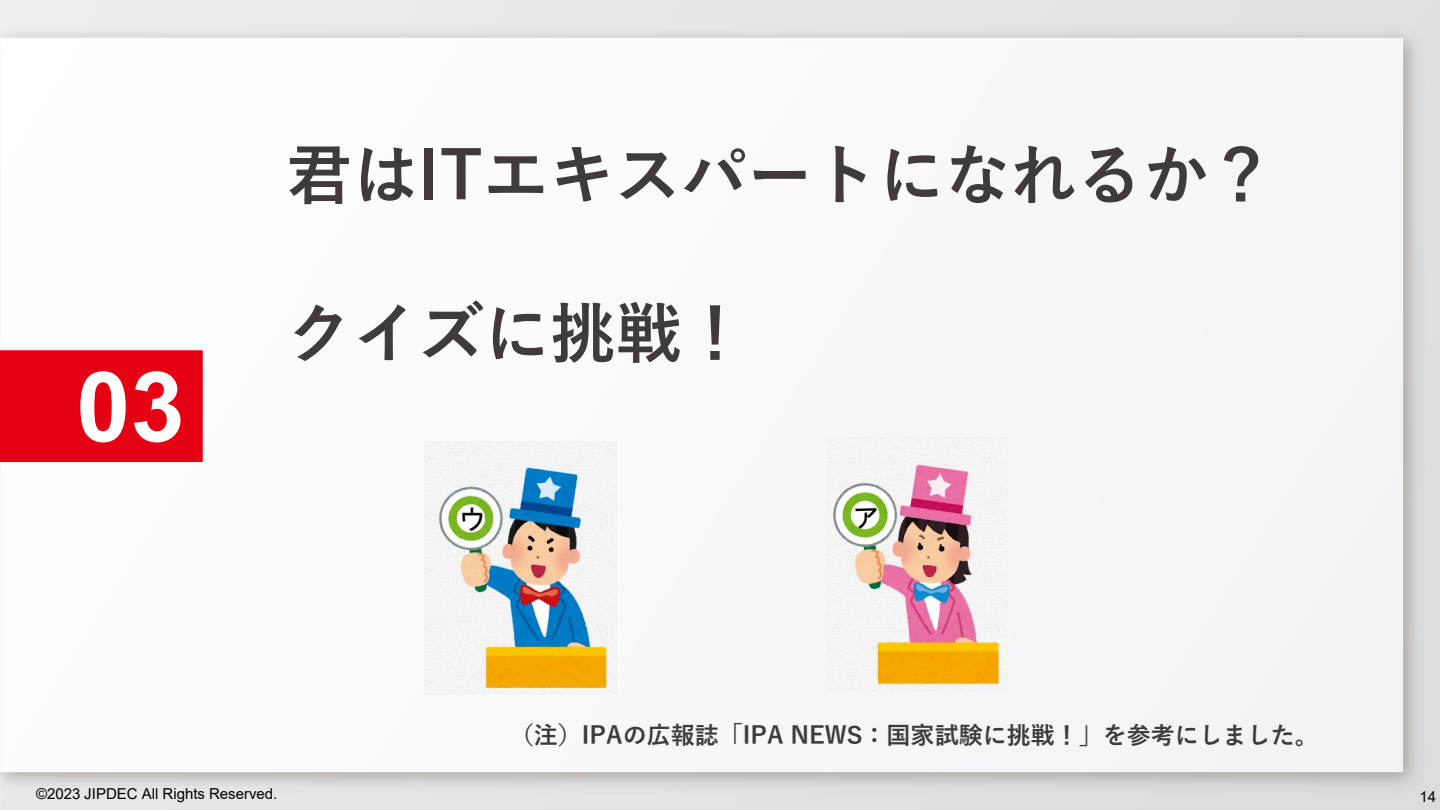
<style>
.page{position:relative;width:1440px;height:810px;background:#fff}
.page>*{position:absolute;margin:0;border:0;box-sizing:border-box;transform-origin:0 0}
.t1{font:700 97.5px "Arial";color:#fff}
.t2{font:700 66px "Yu Gothic";color:#3f3b3a}
.t3{font:27px "MS Gothic";color:#000}
.t4{font:700 24px "Yu Gothic";color:#3f3b3a}
.t5{font:15px "Arial";color:#000}
</style>
<div class="page">
<img style="left:0;top:0;width:1440px;height:810px">
<div style="left:0;top:351px;width:202px;height:111px;background:#e60013"></div>
<img style="left:424px;top:442px;width:193px;height:253px">
<img style="left:826px;top:438px;width:182px;height:253px">
<p class="t1" style="left:76px;top:338px;width:110px">03</p>
<h2 class="t2" style="left:286px;top:138px;width:990px">君はITエキスパートになれるか？</h2>
<h2 class="t2" style="left:286px;top:296px;width:463px">クイズに挑戦！</h2>
<p class="t3" style="left:459px;top:506px;width:28px">ウ</p>
<p class="t3" style="left:853px;top:504px;width:28px">ア</p>
<p class="t5" style="left:36px;top:783px;width:243px">©2023 JIPDEC All Rights Reserved.</p>
<p class="t4" style="left:510px;top:721px;width:811px">（注）IPAの広報誌「IPA NEWS：国家試験に挑戦！」を参考にしました。</p>
<p class="t5" style="left:1419px;top:786px;width:18px">14</p>
</div>
